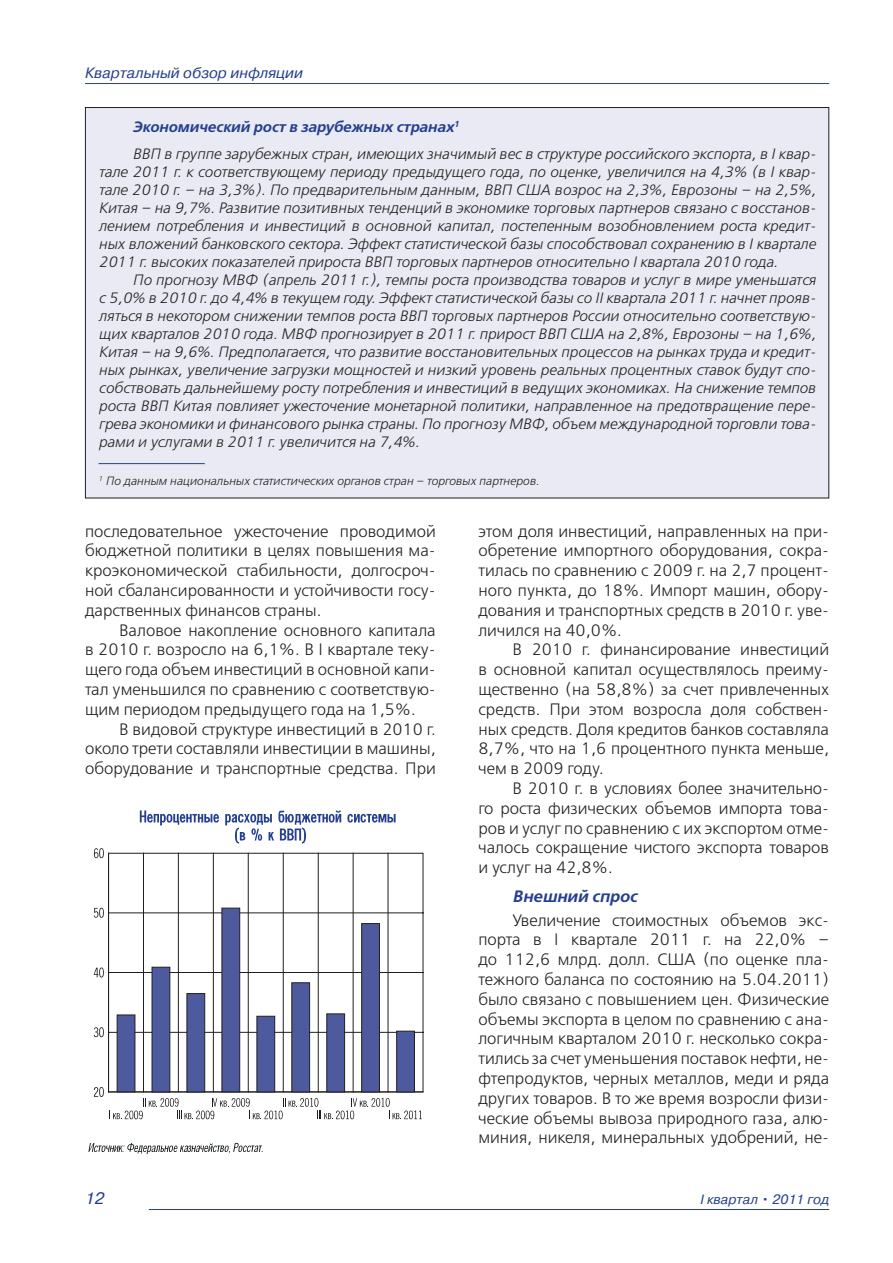
<style>
.page{position:relative;width:893px;height:1263px;background:#fff}
.page>*{position:absolute;margin:0;border:0;box-sizing:border-box;transform-origin:0 0}
.текст{font:16.5px/19.8px "Free Set C";color:#231f20;text-align:justify}
.СубПодраздел{font:italic 700 16.5px "Free Set C";color:#253f8e}
.t1{font:italic 16.5px "Pragmatica C";color:#253f8e}
.текст-box{font:italic 15px/18px "Free Set C";color:#231f20;text-align:justify}
.СубПодраздел-box{font:italic 700 15px "Free Set C";color:#253f8e}
.t2{font:italic 15px "Pragmatica C";color:#253f8e}
.t3{font:italic 13.5px "Pragmatica C";color:#253f8e}
.Сноска-box{font:italic 12px "Free Set C";color:#231f20}
</style>
<div class="page">
<hr style="left:149px;top:1209px;width:680px;height:1px;background:#253f8e">
<hr style="left:85px;top:83px;width:744px;height:1px;background:#253f8e">
<div style="left:85px;top:108px;width:744px;height:390px;background:#e9eaf3"></div>
<hr style="left:99px;top:463px;width:106px;height:1px;background:#253f8e">
<svg style="left:109px;top:853px;width:314px;height:239px"></svg>
<svg style="left:94px;top:1027px;width:10px;height:10px"></svg>
<svg style="left:94px;top:967px;width:10px;height:10px"></svg>
<svg style="left:94px;top:908px;width:10px;height:10px"></svg>
<svg style="left:94px;top:848px;width:10px;height:10px"></svg>
<hr style="left:108px;top:853px;width:1px;height:239px;background:#231f20">
<hr style="left:143px;top:853px;width:1px;height:239px;background:#231f20">
<hr style="left:178px;top:853px;width:1px;height:239px;background:#231f20">
<hr style="left:213px;top:853px;width:1px;height:239px;background:#231f20">
<hr style="left:248px;top:853px;width:1px;height:239px;background:#231f20">
<hr style="left:283px;top:853px;width:1px;height:239px;background:#231f20">
<hr style="left:318px;top:853px;width:1px;height:239px;background:#231f20">
<hr style="left:353px;top:853px;width:1px;height:239px;background:#231f20">
<hr style="left:388px;top:853px;width:1px;height:239px;background:#231f20">
<svg style="left:94px;top:1087px;width:328px;height:32px"></svg>
<hr style="left:108px;top:1092px;width:315px;height:1px;background:#231f20">
<div style="left:117px;top:1015px;width:18px;height:77px;background:#4d5a9e;border:1px solid #231f20"></div>
<div style="left:152px;top:967px;width:18px;height:125px;background:#4d5a9e;border:1px solid #231f20"></div>
<div style="left:187px;top:993px;width:18px;height:99px;background:#4d5a9e;border:1px solid #231f20"></div>
<div style="left:222px;top:908px;width:18px;height:184px;background:#4d5a9e;border:1px solid #231f20"></div>
<div style="left:257px;top:1016px;width:18px;height:76px;background:#4d5a9e;border:1px solid #231f20"></div>
<div style="left:292px;top:983px;width:18px;height:109px;background:#4d5a9e;border:1px solid #231f20"></div>
<div style="left:327px;top:1014px;width:18px;height:78px;background:#4d5a9e;border:1px solid #231f20"></div>
<div style="left:362px;top:923px;width:18px;height:169px;background:#4d5a9e;border:1px solid #231f20"></div>
<div style="left:397px;top:1031px;width:18px;height:61px;background:#4d5a9e;border:1px solid #231f20"></div>
<svg style="left:140px;top:810px;width:79px;height:15px"></svg>
<svg style="left:347px;top:814px;width:49px;height:8px"></svg>
<svg style="left:225px;top:810px;width:116px;height:33px"></svg>
<svg style="left:88px;top:1143px;width:175px;height:11px"></svg>
<p class="t2" style="left:85px;top:64px;width:220px">Квартальный обзор инфляции</p>
<p class="СубПодраздел-box" style="left:133px;top:118px;width:328px">Экономический рост в зарубежных странах<sup>1</sup></p>
<p class="текст-box" style="left:99px;top:145px;width:719px;text-indent:34px">ВВП в группе зарубежных стран, имеющих значимый вес в структуре российского экспорта, в I квар‑ тале 2011 г. к соответствующему периоду предыдущего года, по оценке, увеличился на 4,3% (в I квар‑ тале 2010 г. – на 3,3%). По предварительным данным, ВВП США возрос на 2,3%, Еврозоны – на 2,5%, Китая – на 9,7%. Развитие позитивных тенденций в экономике торговых партнеров связано с восстанов‑ лением потребления и инвестиций в основной капитал, постепенным возобновлением роста кредит‑ ных вложений банковского сектора. Эффект статистической базы способствовал сохранению в I квартале 2011 г. высоких показателей прироста ВВП торговых партнеров относительно I квартала 2010 года.</p>
<p class="текст-box" style="left:99px;top:271px;width:719px;text-indent:34px">По прогнозу МВФ (апрель 2011 г.), темпы роста производства товаров и услуг в мире уменьшатся с 5,0% в 2010 г. до 4,4% в текущем году. Эффект статистической базы со II квартала 2011 г. начнет прояв‑ ляться в некотором снижении темпов роста ВВП торговых партнеров России относительно соответствую‑ щих кварталов 2010 года. МВФ прогнозирует в 2011 г. прирост ВВП США на 2,8%, Еврозоны – на 1,6%, Китая – на 9,6%. Предполагается, что развитие восстановительных процессов на рынках труда и кредит‑ ных рынках, увеличение загрузки мощностей и низкий уровень реальных процентных ставок будут спо‑ собствовать дальнейшему росту потребления и инвестиций в ведущих экономиках. На снижение темпов роста ВВП Китая повлияет ужесточение монетарной политики, направленное на предотвращение пере‑ грева экономики и финансового рынка страны. По прогнозу МВФ, объем международной торговли това‑ рами и услугами в 2011 г. увеличится на 7,4%.</p>
<p class="Сноска-box" style="left:99px;top:474px;width:442px"><sup>1</sup> По данным национальных статистических органов стран – торговых партнеров.</p>
<p class="текст" style="left:85px;top:521px;width:352px">последовательное ужесточение проводимой бюджетной политики в целях повышения ма&shy;кроэкономической стабильности, долгосроч&shy;ной сбалансированности и устойчивости госу&shy;дарственных финансов страны.</p>
<p class="текст" style="left:85px;top:620px;width:352px;text-indent:34px">Валовое накопление основного капитала в 2010 г. возросло на 6,1%. В I квартале теку&shy;щего года объем инвестиций в основной капи&shy;тал уменьшился по сравнению с соответствую&shy;щим периодом предыдущего года на 1,5%.</p>
<p class="текст" style="left:85px;top:719px;width:352px;text-indent:34px">В видовой структуре инвестиций в 2010 г. около трети составляли инвестиции в машины, оборудование и транспортные средства. При</p>
<p class="текст" style="left:478px;top:521px;width:352px">этом доля инвестиций, направленных на при&shy;обретение импортного оборудования, сокра&shy;тилась по сравнению с 2009 г. на 2,7 процент&shy;ного пункта, до 18%. Импорт машин, обору&shy;дования и транспортных средств в 2010 г. уве&shy;личился на 40,0%.</p>
<p class="текст" style="left:478px;top:640px;width:352px;text-indent:34px">В 2010 г. финансирование инвестиций в основной капитал осуществлялось преиму&shy;щественно (на 58,8%) за счет привлеченных средств. При этом возросла доля собствен&shy;ных средств. Доля кредитов банков составляла 8,7%, что на 1,6 процентного пункта меньше, чем в 2009 году.</p>
<p class="текст" style="left:478px;top:779px;width:352px;text-indent:34px">В 2010 г. в условиях более значительно&shy;го роста физических объемов импорта това&shy;ров и услуг по сравнению с их экспортом отме&shy;чалось сокращение чистого экспорта товаров и услуг на 42,8%.</p>
<p class="СубПодраздел" style="left:512px;top:886px;width:126px">Внешний спрос</p>
<p class="текст" style="left:478px;top:910px;width:352px;text-indent:34px">Увеличение стоимостных объемов экс&shy;порта в I квартале 2011 г. на 22,0% – до 112,6 млрд. долл. США (по оценке пла&shy;тежного баланса по состоянию на 5.04.2011) было связано с повышением цен. Физические объемы экспорта в целом по сравнению с ана&shy;логичным кварталом 2010 г. несколько сокра&shy;тились за счет уменьшения поставок нефти, не&shy;фтепродуктов, черных металлов, меди и ряда других товаров. В то же время возросли физи&shy;ческие объемы вывоза природного газа, алю&shy;миния, никеля, минеральных удобрений, не-</p>
<p class="t1" style="left:85px;top:1189px;width:21px">12</p>
<p class="t3" style="left:700px;top:1192px;width:130px">I квартал • 2011 год</p>
</div>
